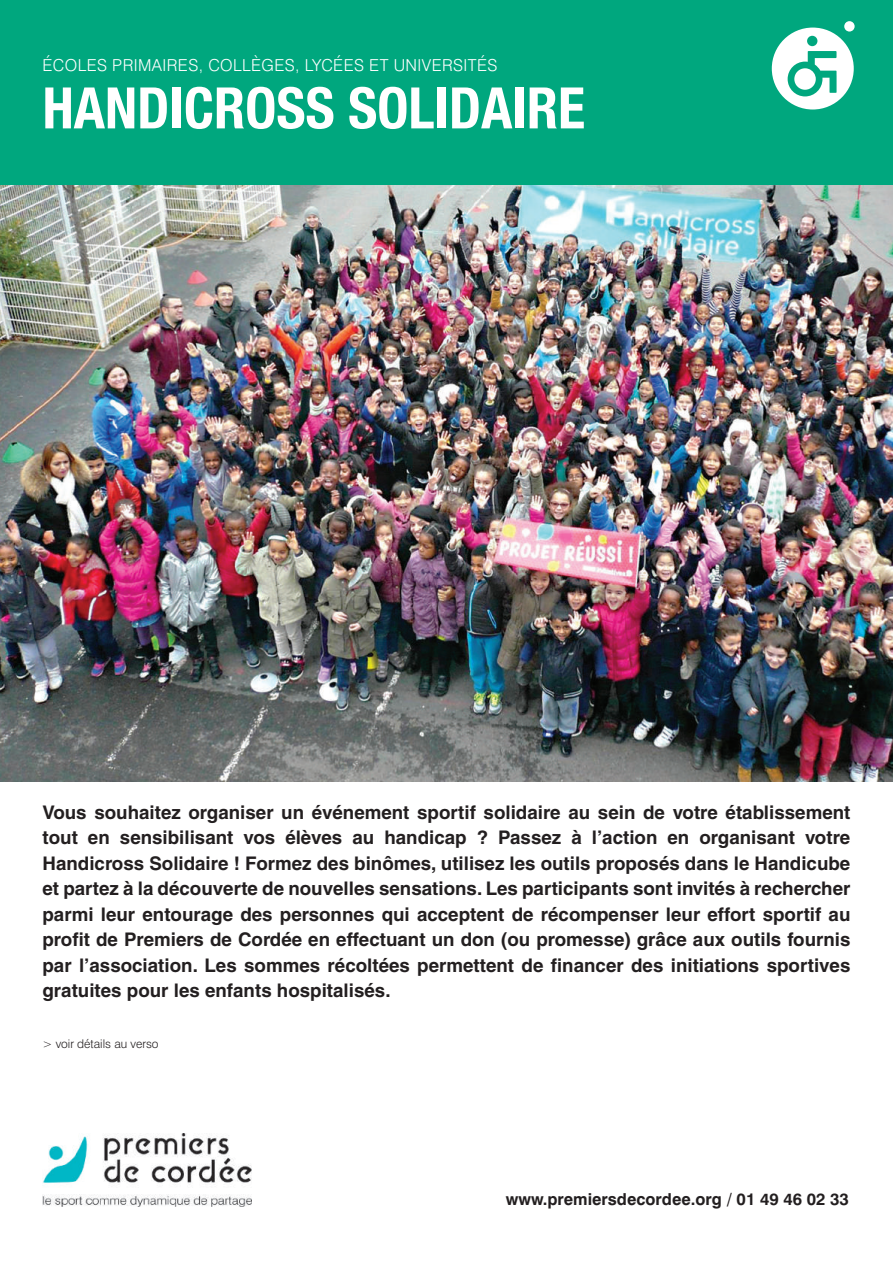
<style>
.page{position:relative;width:893px;height:1263px;background:#fff}
.page>*{position:absolute;margin:0;border:0;box-sizing:border-box;transform-origin:0 0}
.t1{font:700 condensed 57.3px "Helvetica Neue";color:#fff}
.t2{font:700 18.75px/25.5px "Helvetica LT";color:#231f20;text-align:justify}
.t3{font:300 16.5px "Swiss 721 BT";letter-spacing:.025em;color:#fff}
.t4{font:700 16.5px "Swiss 721 BT";color:#231f20}
.t5{font:300 12px "Swiss 721 BT";color:#231f20}
</style>
<div class="page">
<img style="left:0;top:185px;width:893px;height:596px">
<div style="left:0;top:0;width:893px;height:185px;background:#00a77e"></div>
<div style="left:772px;top:28px;width:82px;height:82px;background:#fff;border-radius:50%"></div>
<svg style="left:788px;top:51px;width:48px;height:45px"></svg>
<div style="left:807px;top:36px;width:10px;height:10px;background:#00a77e;border-radius:50%"></div>
<div style="left:844px;top:21px;width:11px;height:11px;background:#fff;border-radius:50%"></div>
<img style="left:43px;top:1134px;width:208px;height:73px">
<p class="t3" style="left:43px;top:55px;width:456px">ÉCOLES PRIMAIRES, COLLÈGES, LYCÉES ET UNIVERSITÉS</p>
<h1 class="t1" style="left:43px;top:60px;width:544px">HANDICROSS SOLIDAIRE</h1>
<p class="t2" style="left:43px;top:799px;width:809px">Vous souhaitez organiser un événement sportif solidaire au sein de votre établissement tout en sensibilisant vos élèves au handicap ? Passez à l’action en organisant votre Handicross Solidaire ! Formez des binômes, utilisez les outils proposés dans le Handicube et partez à la découverte de nouvelles sensations. Les participants sont invités à rechercher parmi leur entourage des personnes qui acceptent de récompenser leur effort sportif au profit de Premiers de Cordée en effectuant un don (ou promesse) grâce aux outils fournis par l’association. Les sommes récoltées permettent de financer des initiations sportives gratuites pour les enfants hospitalisés.</p>
<p class="t5" style="left:43px;top:1037px;width:118px">&gt; voir détails au verso</p>
<p class="t4" style="left:506px;top:1189px;width:345px">www.premiersdecordee.org / 01 49 46 02 33</p>
</div>
